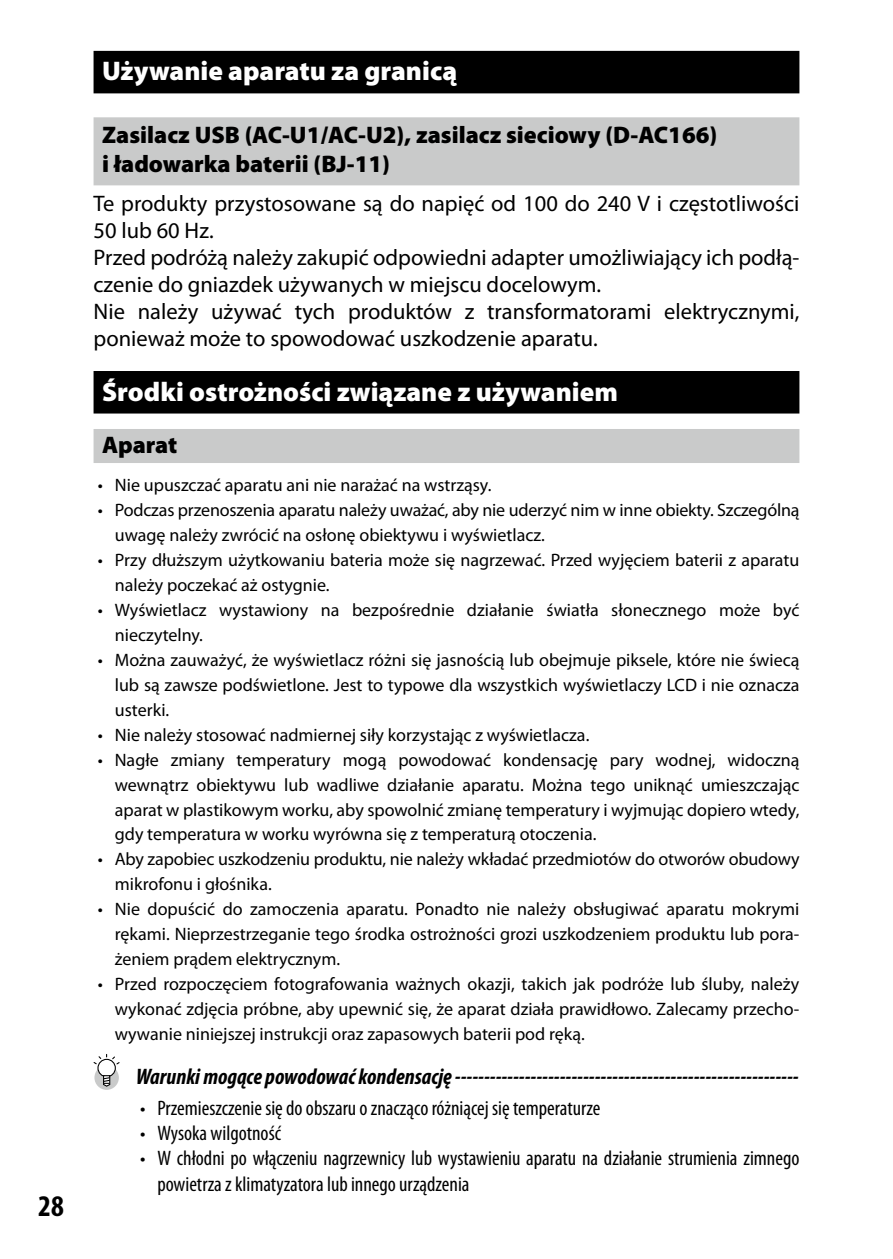
<style>
.page{position:relative;width:893px;height:1259px;background:#fff}
.page>*{position:absolute;margin:0;border:0;box-sizing:border-box;transform-origin:0 0}
.t1{font:700 condensed 30px "Myriad Pro";color:#000}
.t2{font:900 27px "Myriad Pro";color:#fff}
.t3{font:900 24px/28.8px "Myriad Pro";color:#000}
.t4{font:22.5px/27px "Myriad Pro";color:#000}
.t5{font:italic 700 condensed 22.5px "Myriad Pro";color:#000}
.t6{font:condensed 21px/25.2px "Myriad Pro";color:#000}
.t7{font:18px/24.9px "Myriad Pro";color:#000}
</style>
<div class="page">
<div style="left:94px;top:51px;width:705px;height:42px;background:#000"></div>
<div style="left:94px;top:117px;width:705px;height:68px;background:#c9caca"></div>
<div style="left:94px;top:371px;width:705px;height:42px;background:#000"></div>
<div style="left:94px;top:429px;width:705px;height:34px;background:#c9caca"></div>
<div style="left:94px;top:1065px;width:25px;height:25px;background:#c9caca;border-radius:50%"></div>
<div style="left:98px;top:1059px;width:17px;height:17px;background:#fff;border-radius:50%"></div>
<div style="left:97px;top:1058px;width:19px;height:19px;border:1px solid #000;border-radius:50%"></div>
<svg style="left:94px;top:1054px;width:26px;height:11px"></svg>
<svg style="left:102px;top:1074px;width:9px;height:13px"></svg>
<h1 class="t1" style="left:38px;top:1189px;width:27px">28</h1>
<h2 class="t2" style="left:102px;top:56px;width:357px">Używanie aparatu za granicą</h2>
<h3 class="t3" style="left:102px;top:121px;width:617px">Zasilacz USB (AC-U1/AC-U2), zasilacz sieciowy (D-AC166) i ładowarka baterii (BJ-11)</h3>
<p class="t4" style="left:94px;top:189px;width:707px">Te produkty przystosowane są do napięć od 100 do 240 V i częstotliwości 50 lub 60 Hz.<br>Przed podróżą należy zakupić odpowiedni adapter umożliwiający ich podłą&shy;czenie do gniazdek używanych w miejscu docelowym.<br>Nie należy używać tych produktów z transformatorami elektrycznymi, ponieważ może to spowodować uszkodzenie aparatu.</p>
<h2 class="t2" style="left:102px;top:376px;width:517px">Środki ostrożności związane z używaniem</h2>
<h3 class="t3" style="left:102px;top:431px;width:77px">Aparat</h3>
<p class="t7" style="left:98px;top:472px;width:395px">• Nie upuszczać aparatu ani nie narażać na wstrząsy.</p>
<p class="t7" style="left:115px;top:497px;width:686px;text-indent:-17px">• Podczas przenoszenia aparatu należy uważać, aby nie uderzyć nim w inne obiekty. Szczególną uwagę należy zwrócić na osłonę obiektywu i wyświetlacz.</p>
<p class="t7" style="left:115px;top:547px;width:686px;text-indent:-17px">• Przy dłuższym użytkowaniu bateria może się nagrzewać. Przed wyjęciem baterii z aparatu należy poczekać aż ostygnie.</p>
<p class="t7" style="left:115px;top:597px;width:686px;text-indent:-17px">• Wyświetlacz wystawiony na bezpośrednie działanie światła słonecznego może być nieczytelny.</p>
<p class="t7" style="left:115px;top:647px;width:686px;text-align:justify;text-indent:-17px">• Można zauważyć, że wyświetlacz różni się jasnością lub obejmuje piksele, które nie świecą lub są zawsze podświetlone. Jest to typowe dla wszystkich wyświetlaczy LCD i nie oznacza usterki.</p>
<p class="t7" style="left:98px;top:722px;width:493px">• Nie należy stosować nadmiernej siły korzystając z wyświetlacza.</p>
<p class="t7" style="left:115px;top:747px;width:686px;text-align:justify;text-indent:-17px">• Nagłe zmiany temperatury mogą powodować kondensację pary wodnej, widoczną wewnątrz obiektywu lub wadliwe działanie aparatu. Można tego uniknąć umieszczając aparat w plastikowym worku, aby spowolnić zmianę temperatury i wyjmując dopiero wtedy, gdy temperatura w worku wyrówna się z temperaturą otoczenia.</p>
<p class="t7" style="left:115px;top:846px;width:686px;text-indent:-17px">• Aby zapobiec uszkodzeniu produktu, nie należy wkładać przedmiotów do otworów obudowy mikrofonu i głośnika.</p>
<p class="t7" style="left:115px;top:896px;width:686px;text-align:justify;text-indent:-17px">• Nie dopuścić do zamoczenia aparatu. Ponadto nie należy obsługiwać aparatu mokrymi rękami. Nieprzestrzeganie tego środka ostrożności grozi uszkodzeniem produktu lub pora&shy;żeniem prądem elektrycznym.</p>
<p class="t7" style="left:115px;top:971px;width:686px;text-align:justify;text-indent:-17px">• Przed rozpoczęciem fotografowania ważnych okazji, takich jak podróże lub śluby, należy wykonać zdjęcia próbne, aby upewnić się, że aparat działa prawidłowo. Zalecamy przecho&shy;wywanie niniejszej instrukcji oraz zapasowych baterii pod ręką.</p>
<p class="t5" style="left:136px;top:1064px;width:664px">Warunkimogące powodowaćkondensację-----------------------------------------------------------</p>
<p class="t6" style="left:140px;top:1096px;width:462px">• Przemieszczenie się do obszaru o znacząco różniącej się temperaturze</p>
<p class="t6" style="left:140px;top:1121px;width:142px">• Wysoka wilgotność</p>
<p class="t6" style="left:157px;top:1146px;width:644px;text-indent:-17px">• W chłodni po włączeniu nagrzewnicy lub wystawieniu aparatu na działanie strumienia zimnego powietrza z klimatyzatora lub innego urządzenia</p>
</div>
